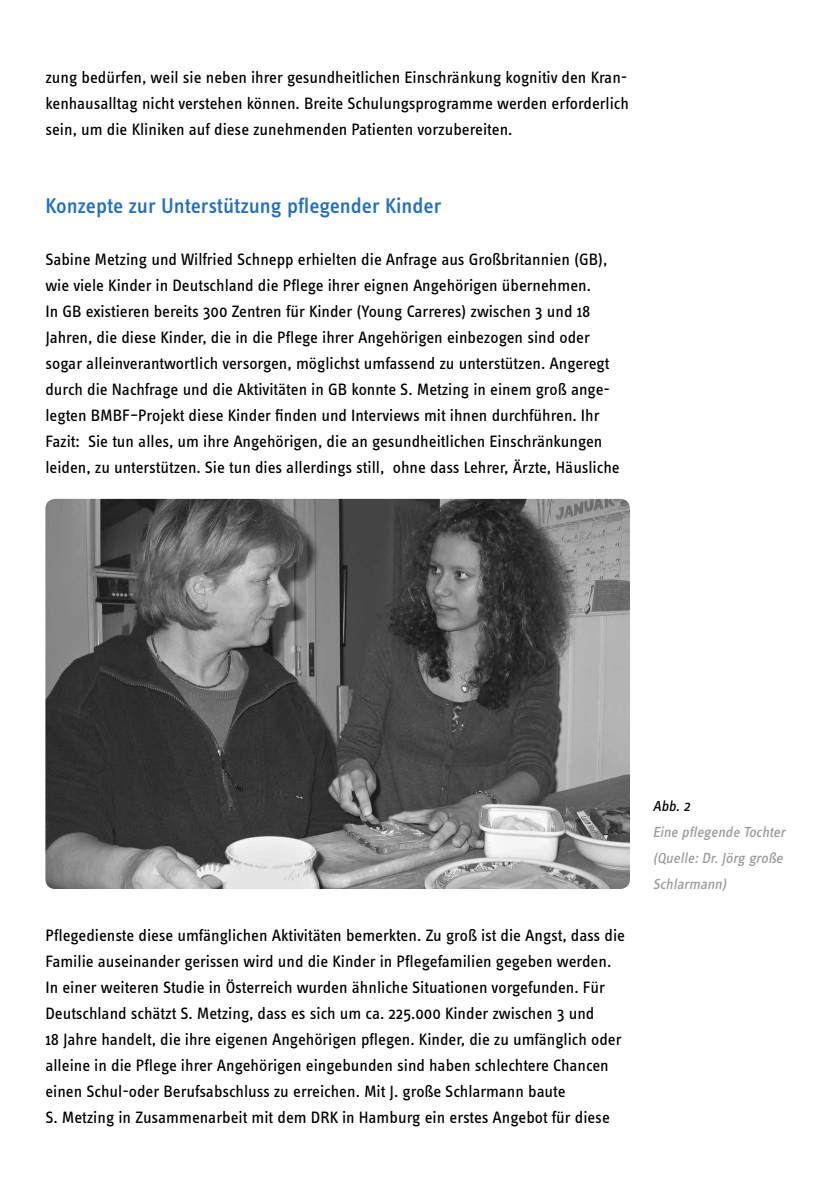
<style>
.page{position:relative;width:840px;height:1191px;background:#fff}
.page>*{position:absolute;margin:0;border:0;box-sizing:border-box;transform-origin:0 0}
.t1{font:500 22px "Info Text";color:#2770b6}
.t2{font:17px/26px "Info Text";color:#000}
.t3{font:italic 15px/26px "Info Text";color:#989999}
.t4{font:italic 15px "Info Text";color:#000}
</style>
<div class="page">
<img style="left:45px;top:499px;width:584px;height:390px">
<p class="t2" style="left:45px;top:64px;width:584px;text-align:justify">zung bedürfen, weil sie neben ihrer gesundheitlichen Einschränkung kognitiv den Kran&shy;kenhausalltag nicht verstehen können. Breite Schulungsprogramme werden erforderlich sein, um die Kliniken auf diese zunehmenden Patienten vorzubereiten.</p>
<p class="t1" style="left:45px;top:193px;width:397px">Konzepte zur Unterstützung pflegender Kinder</p>
<p class="t2" style="left:45px;top:246px;width:575px">Sabine Metzing und Wilfried Schnepp erhielten die Anfrage aus Großbritannien (GB), wie viele Kinder in Deutschland die Pflege ihrer eignen Angehörigen übernehmen.<br>In GB existieren bereits 300 Zentren für Kinder (Young Carreres) zwischen 3 und 18<br>Jahren, die diese Kinder, die in die Pflege ihrer Angehörigen einbezogen sind oder sogar alleinverantwortlich versorgen, möglichst umfassend zu unterstützen. Angeregt durch die Nachfrage und die Aktivitäten in GB konnte S. Metzing in einem groß ange&shy;legten BMBF–Projekt diese Kinder finden und Interviews mit ihnen durchführen. Ihr Fazit: Sie tun alles, um ihre Angehörigen, die an gesundheitlichen Einschränkungen leiden, zu unterstützen. Sie tun dies allerdings still, ohne dass Lehrer, Ärzte, Häusliche</p>
<p class="t2" style="left:45px;top:922px;width:580px">Pflegedienste diese umfänglichen Aktivitäten bemerkten. Zu groß ist die Angst, dass die Familie auseinander gerissen wird und die Kinder in Pflegefamilien gegeben werden.<br>In einer weiteren Studie in Österreich wurden ähnliche Situationen vorgefunden. Für Deutschland schätzt S. Metzing, dass es sich um ca. 225.000 Kinder zwischen 3 und<br>18 Jahre handelt, die ihre eigenen Angehörigen pflegen. Kinder, die zu umfänglich oder alleine in die Pflege ihrer Angehörigen eingebunden sind haben schlechtere Chancen einen Schul-oder Berufsabschluss zu erreichen. Mit J. große Schlarmann baute<br>S. Metzing in Zusammenarbeit mit dem DRK in Hamburg ein erstes Angebot für diese</p>
<p class="t4" style="left:652px;top:798px;width:42px">Abb.2</p>
<p class="t3" style="left:652px;top:819px;width:137px">Eine pflegende Tochter (Quelle:Dr.Jörg große<br>Schlarmann)</p>
</div>
